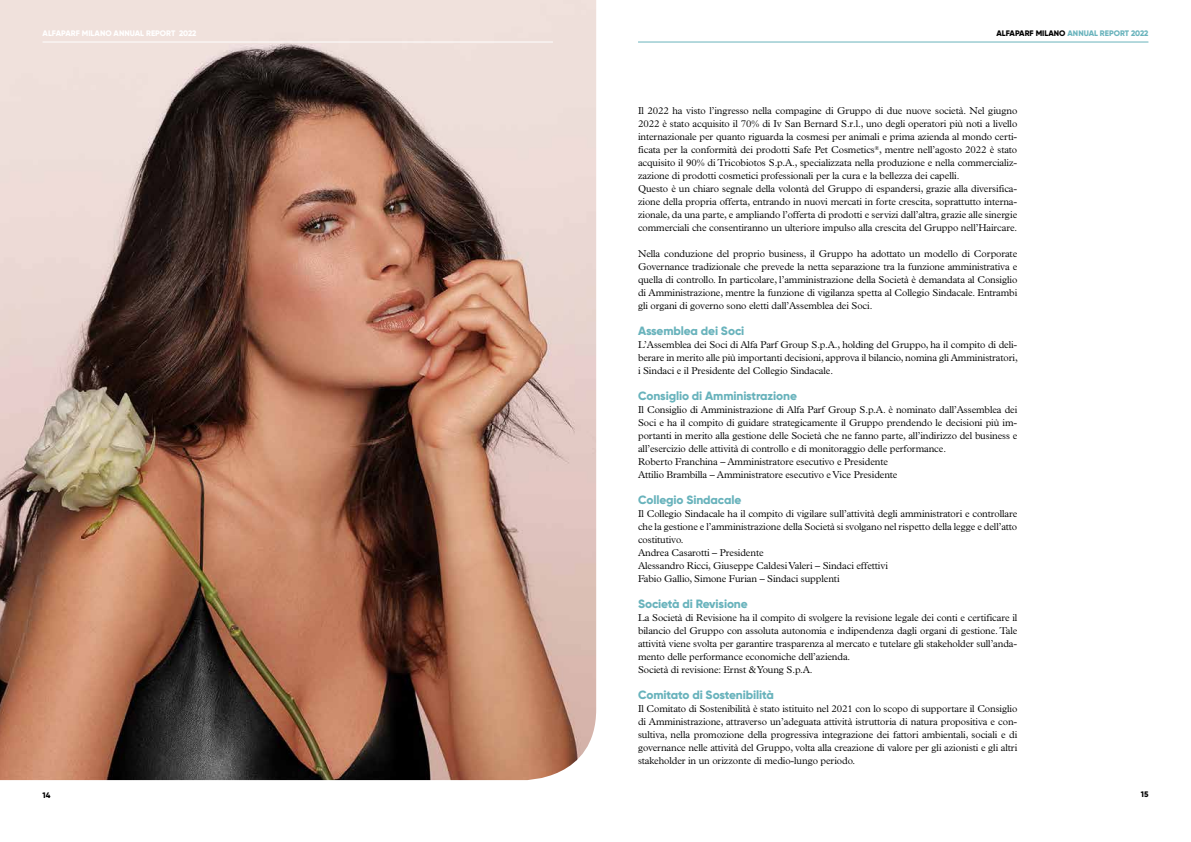
<style>
.page{position:relative;width:1191px;height:842px;background:#fff}
.page>*{position:absolute;margin:0;border:0;box-sizing:border-box;transform-origin:0 0}
.t1{font:800 12px "Gilroy";letter-spacing:-.01em;color:#69b3bc}
.t2{font:300 10px/13px "Plantin Std";letter-spacing:-.01em;color:#000}
.t3{font:800 8px "Gilroy";color:#fff}
.t4{font:800 8px "Gilroy";color:#69b3bc}
.t5{font:800 8px "Gilroy";color:#000}
.s1{color:#000}
</style>
<div class="page">
<hr style="left:638px;top:42px;width:510px;height:1px;background:#69b3bc">
<img style="left:0;top:0;width:596px;height:780px">
<hr style="left:43px;top:42px;width:510px;height:1px;background:#fff">
<p class="t3" style="left:43px;top:28px;width:155px">ALFAPARF MILANO ANNUAL REPORT 2022</p>
<p class="t4" style="left:996px;top:28px;width:153px"><span class="s1">ALFAPARF MILANO</span> ANNUAL REPORT 2022</p>
<p class="t2" style="left:638px;top:104px;width:381px">Il 2022 ha visto l’ingresso nella compagine di Gruppo di due nuove società. Nel giugno 2022 è stato acquisito il 70% di Iv San Bernard S.r.l., uno degli operatori più noti a livello internazionale per quanto riguarda la cosmesi per animali e prima azienda al mondo certi&shy;ficata per la conformità dei prodotti Safe Pet Cosmetics<sup>®</sup>, mentre nell’agosto 2022 è stato acquisito il 90% di Tricobiotos S.p.A., specializzata nella produzione e nella commercializ&shy;zazione di prodotti cosmetici professionali per la cura e la bellezza dei capelli.<br>Questo è un chiaro segnale della volontà del Gruppo di espandersi, grazie alla diversifica&shy;zione della propria offerta, entrando in nuovi mercati in forte crescita, soprattutto interna&shy;zionale, da una parte, e ampliando l’offerta di prodotti e servizi dall’altra, grazie alle sinergie commerciali che consentiranno un ulteriore impulso alla crescita del Gruppo nell’Haircare.</p>
<p class="t2" style="left:638px;top:247px;width:381px;text-align:justify">Nella conduzione del proprio business, il Gruppo ha adottato un modello di Corporate Governance tradizionale che prevede la netta separazione tra la funzione amministrativa e quella di controllo. In particolare, l’amministrazione della Società è demandata al Consiglio di Amministrazione, mentre la funzione di vigilanza spetta al Collegio Sindacale. Entrambi gli organi di governo sono eletti dall’Assemblea dei Soci.</p>
<p class="t1" style="left:638px;top:323px;width:108px">Assemblea dei Soci</p>
<p class="t2" style="left:638px;top:338px;width:381px;text-align:justify">L’Assemblea dei Soci di Alfa Parf Group S.p.A., holding del Gruppo, ha il compito di deli&shy;berare in merito alle più importanti decisioni, approva il bilancio, nomina gli Amministratori, i Sindaci e il Presidente del Collegio Sindacale.</p>
<p class="t1" style="left:638px;top:388px;width:160px">Consiglio di Amministrazione</p>
<p class="t2" style="left:638px;top:403px;width:381px">Il Consiglio di Amministrazione di Alfa Parf Group S.p.A. è nominato dall’Assemblea dei Soci e ha il compito di guidare strategicamente il Gruppo prendendo le decisioni più im&shy;portanti in merito alla gestione delle Società che ne fanno parte, all’indirizzo del business e all’esercizio delle attività di controllo e di monitoraggio delle performance.<br>Roberto Franchina – Amministratore esecutivo e Presidente<br>Attilio Brambilla – Amministratore esecutivo e Vice Presidente</p>
<p class="t1" style="left:638px;top:492px;width:105px">Collegio Sindacale</p>
<p class="t2" style="left:638px;top:507px;width:381px">Il Collegio Sindacale ha il compito di vigilare sull’attività degli amministratori e controllare che la gestione e l’amministrazione della Società si svolgano nel rispetto della legge e dell’atto costitutivo.<br>Andrea Casarotti – Presidente<br>Alessandro Ricci, Giuseppe Caldesi Valeri – Sindaci effettivi<br>Fabio Gallio, Simone Furian – Sindaci supplenti</p>
<p class="t1" style="left:638px;top:596px;width:111px">Società di Revisione</p>
<p class="t2" style="left:638px;top:611px;width:381px">La Società di Revisione ha il compito di svolgere la revisione legale dei conti e certificare il bilancio del Gruppo con assoluta autonomia e indipendenza dagli organi di gestione. Tale attività viene svolta per garantire trasparenza al mercato e tutelare gli stakeholder sull’anda&shy;mento delle performance economiche dell’azienda.<br>Società di revisione: Ernst &amp; Young S.p.A.</p>
<p class="t1" style="left:638px;top:687px;width:137px">Comitato di Sostenibilità</p>
<p class="t2" style="left:638px;top:702px;width:381px;text-align:justify">Il Comitato di Sostenibilità è stato istituito nel 2021 con lo scopo di supportare il Consiglio di Amministrazione, attraverso un’adeguata attività istruttoria di natura propositiva e con&shy;sultiva, nella promozione della progressiva integrazione dei fattori ambientali, sociali e di governance nelle attività del Gruppo, volta alla creazione di valore per gli azionisti e gli altri stakeholder in un orizzonte di medio-lungo periodo.</p>
<p class="t5" style="left:43px;top:790px;width:9px">14</p>
<p class="t5" style="left:1140px;top:790px;width:9px">15</p>
</div>
